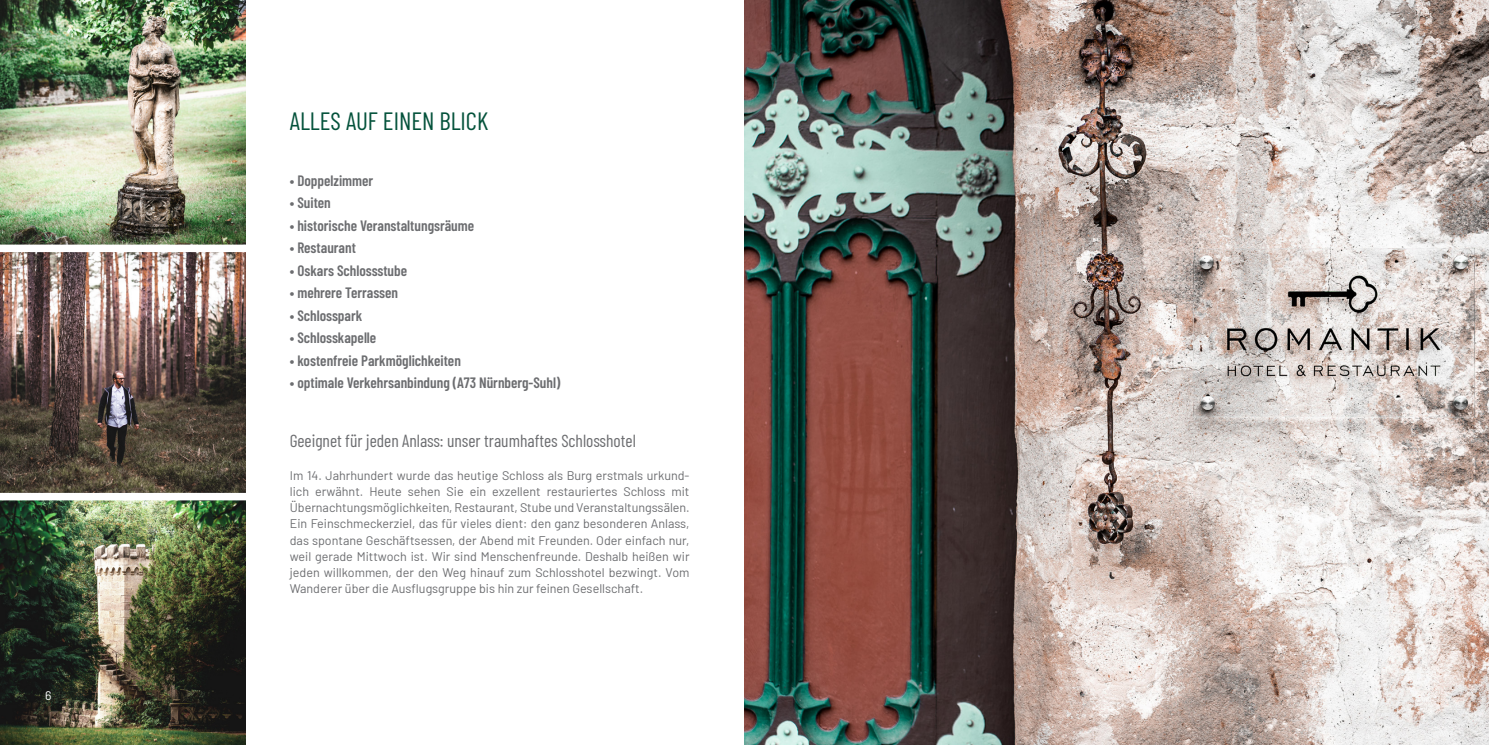
<style>
.page{position:relative;width:1489px;height:745px;background:#fff}
.page>*{position:absolute;margin:0;border:0;box-sizing:border-box;transform-origin:0 0}
.t1{font:25px "Barlow Condensed";color:#04523b}
.t2{font:17.5px "Barlow Condensed";color:#6c6d70}
.t3{font:600 15px "Barlow Condensed";color:#6c6d70}
.t4{font:12.5px/16.2px "Barlow";color:#6c6d70;text-align:justify}
.t5{font:12.5px "Barlow";color:#fff}
</style>
<div class="page">
<img style="left:744px;top:0;width:744px;height:744px">
<img style="left:0;top:0;width:245px;height:744px">
<div style="left:0;top:244px;width:269px;height:8px;background:#fff"></div>
<div style="left:0;top:492px;width:265px;height:8px;background:#fff"></div>
<p class="t5" style="left:45px;top:685px;width:8px">6</p>
<h1 class="t1" style="left:290px;top:103px;width:200px">ALLES AUF EINEN BLICK</h1>
<p class="t3" style="left:290px;top:169px;width:85px">• Doppelzimmer</p>
<p class="t3" style="left:290px;top:192px;width:43px">• Suiten</p>
<p class="t3" style="left:290px;top:214px;width:186px">• historische Veranstaltungsräume</p>
<p class="t3" style="left:290px;top:237px;width:68px">• Restaurant</p>
<p class="t3" style="left:290px;top:259px;width:119px">• Oskars Schlossstube</p>
<p class="t3" style="left:290px;top:282px;width:110px">• mehrere Terrassen</p>
<p class="t3" style="left:290px;top:304px;width:74px">• Schlosspark</p>
<p class="t3" style="left:290px;top:327px;width:88px">• Schlosskapelle</p>
<p class="t3" style="left:290px;top:349px;width:173px">• kostenfreie Parkmöglichkeiten</p>
<p class="t3" style="left:290px;top:372px;width:272px">• optimale Verkehrsanbindung (A73 Nürnberg-Suhl)</p>
<h2 class="t2" style="left:290px;top:428px;width:347px">Geeignet für jeden Anlass: unser traumhaftes Schlosshotel</h2>
<p class="t4" style="left:290px;top:465px;width:401px">Im 14. Jahrhundert wurde das heutige Schloss als Burg erstmals urkund&shy;lich erwähnt. Heute sehen Sie ein exzellent restauriertes Schloss mit Übernachtungsmöglichkeiten, Restaurant, Stube und Veranstaltungssälen.<br>Ein Feinschmeckerziel, das für vieles dient: den ganz besonderen Anlass, das spontane Geschäftsessen, der Abend mit Freunden. Oder einfach nur, weil gerade Mittwoch ist. Wir sind Menschenfreunde. Deshalb heißen wir jeden willkommen, der den Weg hinauf zum Schlosshotel bezwingt. Vom Wanderer über die Ausflugsgruppe bis hin zur feinen Gesellschaft.</p>
</div>
